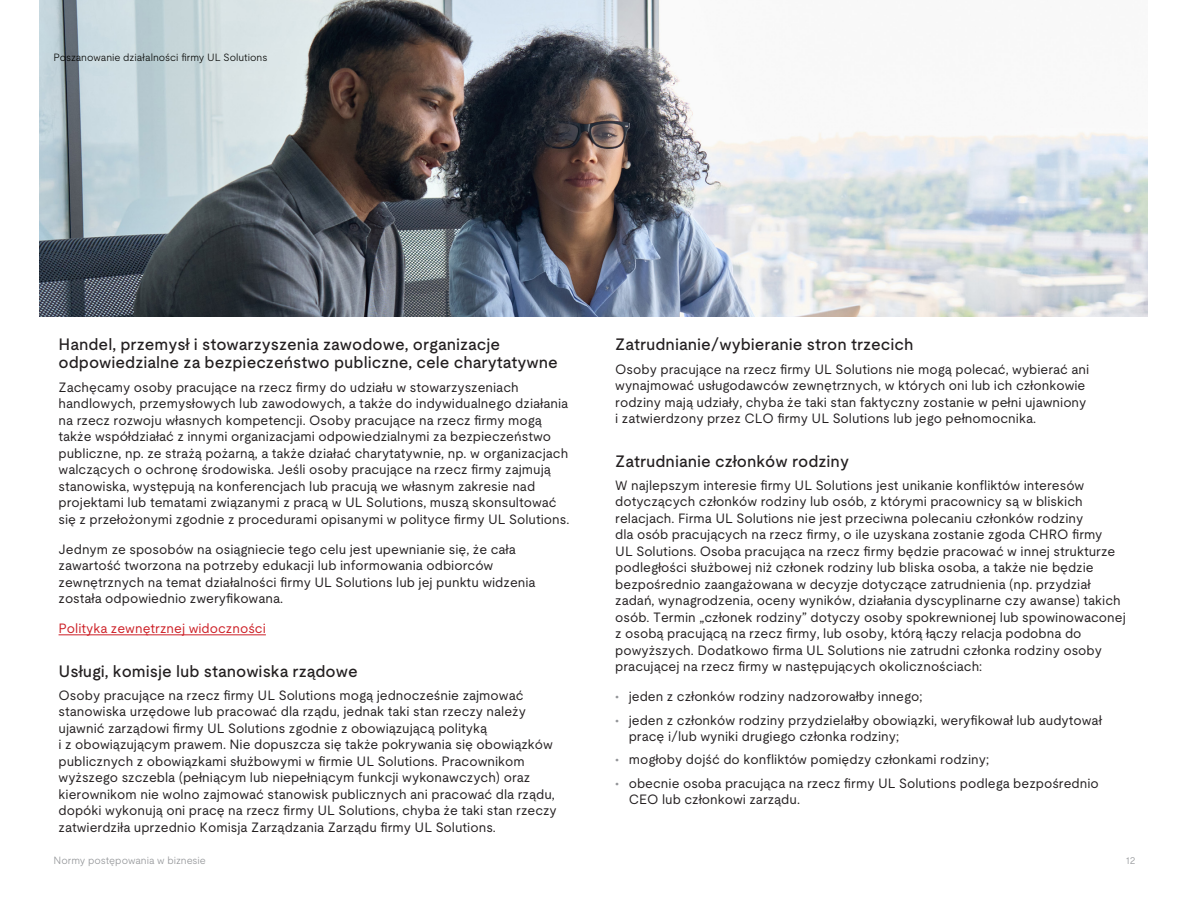
<style>
.page{position:relative;width:1188px;height:918px;background:#fff}
.page>*{position:absolute;margin:0;border:0;box-sizing:border-box;transform-origin:0 0}
.Tertiary_Subhead{font:500 16.5px/18px "UL Moderat";color:#231f20}
.Body_Copy{font:13.5px/16.5px "UL Moderat";color:#231f20}
.Body_Copy-2{font:13.5px "UL Moderat";color:#cd2027}
.Page_Number_Right{font:300 10.5px "UL Moderat";color:#040503}
.Page_Number_Right-2{font:300 10.5px "UL Moderat";color:#939598}
.s1{color:#939598}
</style>
<div class="page">
<img style="left:40px;top:0;width:1108px;height:316px">
<hr style="left:59px;top:634px;width:207px;height:1px;background:#cd2027">
<p class="Page_Number_Right" style="left:54px;top:49px;width:215px">Poszanowanie działalności firmy UL Solutions</p>
<p class="Tertiary_Subhead" style="left:59px;top:335px;width:501px">Handel, przemysł i stowarzyszenia zawodowe, organizacje odpowiedzialne za bezpieczeństwo publiczne, cele charytatywne</p>
<p class="Body_Copy" style="left:59px;top:378px;width:512px">Zachęcamy osoby pracujące na rzecz firmy do udziału w stowarzyszeniach handlowych, przemysłowych lub zawodowych, a także do indywidualnego działania na rzecz rozwoju własnych kompetencji. Osoby pracujące na rzecz firmy mogą także współdziałać z innymi organizacjami odpowiedzialnymi za bezpieczeństwo publiczne, np. ze strażą pożarną, a także działać charytatywnie, np. w organizacjach walczących o ochronę środowiska. Jeśli osoby pracujące na rzecz firmy zajmują stanowiska, występują na konferencjach lub pracują we własnym zakresie nad projektami lub tematami związanymi z pracą w UL Solutions, muszą skonsultować się z przełożonymi zgodnie z procedurami opisanymi w polityce firmy UL Solutions.</p>
<p class="Body_Copy" style="left:59px;top:540px;width:479px">Jednym ze sposobów na osiągniecie tego celu jest upewnianie się, że cała zawartość tworzona na potrzeby edukacji lub informowania odbiorców zewnętrznych na temat działalności firmy UL Solutions lub jej punktu widzenia została odpowiednio zweryfikowana.</p>
<p class="Body_Copy-2" style="left:59px;top:618px;width:209px">Polityka zewnętrznej widoczności</p>
<p class="Tertiary_Subhead" style="left:59px;top:662px;width:301px">Usługi, komisje lub stanowiska rządowe</p>
<p class="Body_Copy" style="left:59px;top:687px;width:500px">Osoby pracujące na rzecz firmy UL Solutions mogą jednocześnie zajmować stanowiska urzędowe lub pracować dla rządu, jednak taki stan rzeczy należy ujawnić zarządowi firmy UL Solutions zgodnie z obowiązującą polityką<br>i z obowiązującym prawem. Nie dopuszcza się także pokrywania się obowiązków publicznych z obowiązkami służbowymi w firmie UL Solutions. Pracownikom wyższego szczebla (pełniącym lub niepełniącym funkcji wykonawczych) oraz kierownikom nie wolno zajmować stanowisk publicznych ani pracować dla rządu, dopóki wykonują oni pracę na rzecz firmy UL Solutions, chyba że taki stan rzeczy zatwierdziła uprzednio Komisja Zarządzania Zarządu firmy UL Solutions.</p>
<p class="Tertiary_Subhead" style="left:615px;top:335px;width:300px">Zatrudnianie/wybieranie stron trzecich</p>
<p class="Body_Copy" style="left:615px;top:360px;width:476px">Osoby pracujące na rzecz firmy UL Solutions nie mogą polecać, wybierać ani wynajmować usługodawców zewnętrznych, w których oni lub ich członkowie rodziny mają udziały, chyba że taki stan faktyczny zostanie w pełni ujawniony i zatwierdzony przez CLO firmy UL Solutions lub jego pełnomocnika.</p>
<p class="Tertiary_Subhead" style="left:615px;top:452px;width:235px">Zatrudnianie członków rodziny</p>
<p class="Body_Copy" style="left:615px;top:477px;width:512px">W najlepszym interesie firmy UL Solutions jest unikanie konfliktów interesów dotyczących członków rodziny lub osób, z którymi pracownicy są w bliskich relacjach. Firma UL Solutions nie jest przeciwna polecaniu członków rodziny<br>dla osób pracujących na rzecz firmy, o ile uzyskana zostanie zgoda CHRO firmy<br>UL Solutions. Osoba pracująca na rzecz firmy będzie pracować w innej strukturze podległości służbowej niż członek rodziny lub bliska osoba, a także nie będzie bezpośrednio zaangażowana w decyzje dotyczące zatrudnienia (np. przydział zadań, wynagrodzenia, oceny wyników, działania dyscyplinarne czy awanse) takich osób. Termin „członek rodziny” dotyczy osoby spokrewnionej lub spowinowaconej z osobą pracującą na rzecz firmy, lub osoby, którą łączy relacja podobna do powyższych. Dodatkowo firma UL Solutions nie zatrudni członka rodziny osoby pracującej na rzecz firmy w następujących okolicznościach:</p>
<p class="Body_Copy" style="left:615px;top:688px;width:309px"><span class="s1">•</span> jeden z członków rodziny nadzorowałby innego;</p>
<p class="Body_Copy" style="left:629px;top:711px;width:475px;text-indent:-14px"><span class="s1">•</span> jeden z członków rodziny przydzielałby obowiązki, weryfikował lub audytował pracę i/lub wyniki drugiego członka rodziny;</p>
<p class="Body_Copy" style="left:615px;top:751px;width:375px"><span class="s1">•</span> mogłoby dojść do konfliktów pomiędzy członkami rodziny;</p>
<p class="Body_Copy" style="left:629px;top:774px;width:472px;text-indent:-14px"><span class="s1">•</span> obecnie osoba pracująca na rzecz firmy UL Solutions podlega bezpośrednio<br>CEO lub członkowi zarządu.</p>
<p class="Page_Number_Right-2" style="left:54px;top:852px;width:154px">Normy postępowania w biznesie</p>
<p class="Page_Number_Right-2" style="left:1126px;top:852px;width:11px">12</p>
</div>
